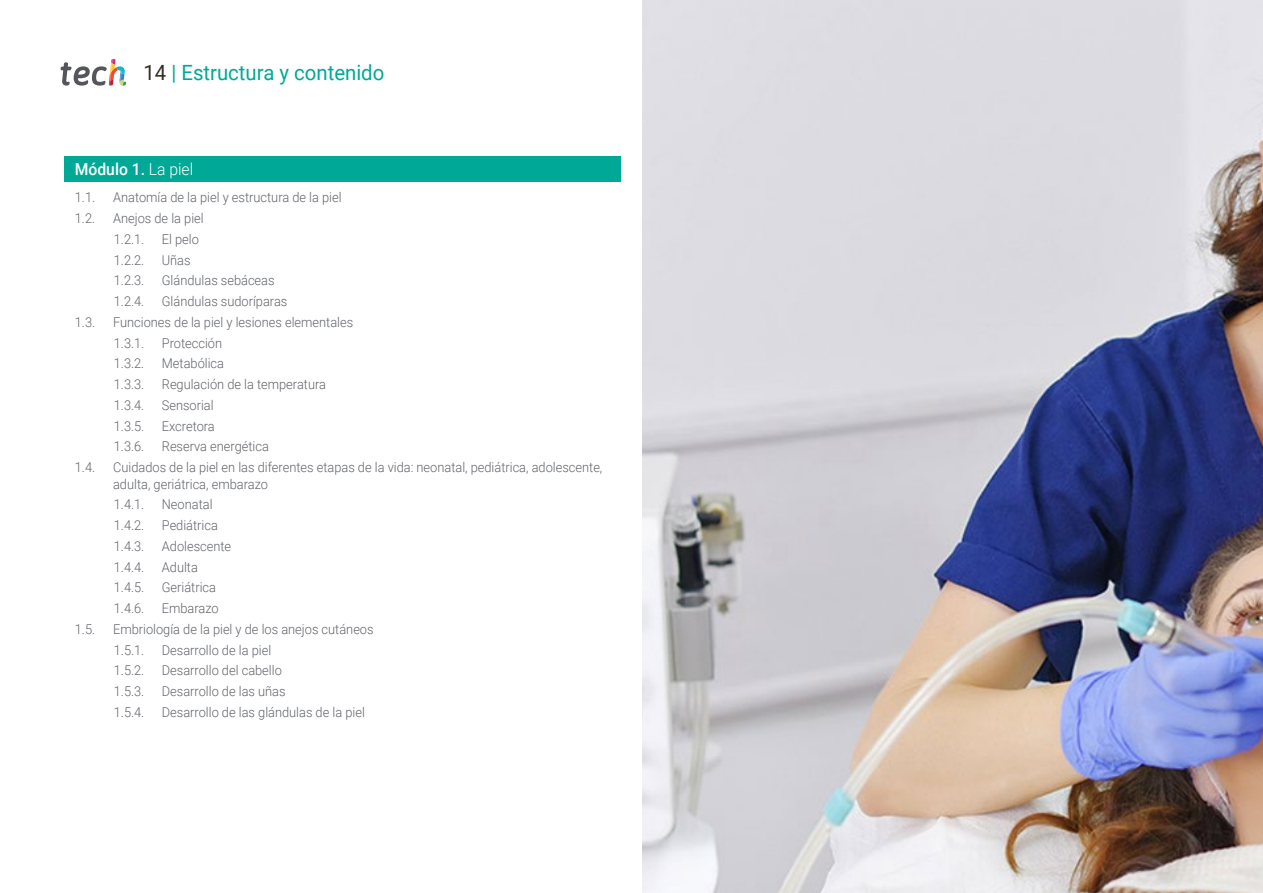
<style>
.page{position:relative;width:1263px;height:893px;background:#fff}
.page>*{position:absolute;margin:0;border:0;box-sizing:border-box;transform-origin:0 0}
.t1{font:21px "Roboto";color:#00a996}
.t2{font:500 16.5px "Roboto";color:#fff;scale:.95 1}
.t3{font:300 13.5px/20.7px "Roboto";color:#61646a;scale:.95 1}
.s1{color:#312e20}
.s2{font-weight:300}
</style>
<div class="page">
<img style="left:642px;top:0;width:621px;height:893px">
<svg style="left:61px;top:59px;width:65px;height:27px"></svg>
<div style="left:64px;top:156px;width:557px;height:25px;background:#00a996"></div>
<h1 class="t1" style="left:144px;top:57px;width:242px"><span class="s1">14</span> | Estructura y contenido</h1>
<p class="t2" style="left:75px;top:158px;width:126px">Módulo 1. <span class="s2">La piel</span></p>
<p class="t3" style="left:75px;top:187px;width:23px">1.1.</p>
<p class="t3" style="left:113px;top:187px;width:242px">Anatomía de la piel y estructura de la piel</p>
<p class="t3" style="left:75px;top:207px;width:23px">1.2.</p>
<p class="t3" style="left:113px;top:207px;width:97px">Anejos de la piel<br>1.2.1.</p>
<p class="t3" style="left:162px;top:228px;width:41px">El pelo</p>
<p class="t3" style="left:114px;top:249px;width:34px">1.2.2.</p>
<p class="t3" style="left:162px;top:249px;width:32px">Uñas</p>
<p class="t3" style="left:114px;top:270px;width:34px">1.2.3.</p>
<p class="t3" style="left:162px;top:270px;width:120px">Glándulas sebáceas</p>
<p class="t3" style="left:114px;top:290px;width:34px">1.2.4.</p>
<p class="t3" style="left:162px;top:290px;width:134px">Glándulas sudoríparas</p>
<p class="t3" style="left:75px;top:311px;width:23px">1.3.</p>
<p class="t3" style="left:113px;top:311px;width:254px">Funciones de la piel y lesiones elementales<br>1.3.1.</p>
<p class="t3" style="left:162px;top:332px;width:65px">Protección</p>
<p class="t3" style="left:114px;top:353px;width:34px">1.3.2.</p>
<p class="t3" style="left:162px;top:353px;width:67px">Metabólica</p>
<p class="t3" style="left:114px;top:373px;width:34px">1.3.3.</p>
<p class="t3" style="left:162px;top:373px;width:174px">Regulación de la temperatura</p>
<p class="t3" style="left:114px;top:394px;width:34px">1.3.4.</p>
<p class="t3" style="left:162px;top:394px;width:56px">Sensorial</p>
<p class="t3" style="left:114px;top:415px;width:34px">1.3.5.</p>
<p class="t3" style="left:162px;top:415px;width:57px">Excretora</p>
<p class="t3" style="left:114px;top:436px;width:34px">1.3.6.</p>
<p class="t3" style="left:162px;top:436px;width:114px">Reserva energética</p>
<p class="t3" style="left:75px;top:456px;width:23px">1.4.</p>
<p class="t3" style="left:113px;top:459px;width:516px;line-height:16.5px">Cuidados de la piel en las diferentes etapas de la vida: neonatal, pediátrica, adolescente, adulta, geriátrica, embarazo</p>
<p class="t3" style="left:114px;top:494px;width:34px">1.4.1.</p>
<p class="t3" style="left:162px;top:494px;width:55px">Neonatal</p>
<p class="t3" style="left:114px;top:514px;width:34px">1.4.2.</p>
<p class="t3" style="left:162px;top:514px;width:61px">Pediátrica</p>
<p class="t3" style="left:114px;top:535px;width:34px">1.4.3.</p>
<p class="t3" style="left:162px;top:535px;width:74px">Adolescente</p>
<p class="t3" style="left:114px;top:556px;width:34px">1.4.4.</p>
<p class="t3" style="left:162px;top:556px;width:39px">Adulta</p>
<p class="t3" style="left:114px;top:577px;width:34px">1.4.5.</p>
<p class="t3" style="left:162px;top:577px;width:59px">Geriátrica</p>
<p class="t3" style="left:114px;top:597px;width:34px">1.4.6.</p>
<p class="t3" style="left:162px;top:597px;width:61px">Embarazo</p>
<p class="t3" style="left:75px;top:618px;width:23px">1.5.</p>
<p class="t3" style="left:113px;top:618px;width:276px">Embriología de la piel y de los anejos cutáneos<br>1.5.1.</p>
<p class="t3" style="left:162px;top:639px;width:117px">Desarrollo de la piel</p>
<p class="t3" style="left:114px;top:660px;width:34px">1.5.2.</p>
<p class="t3" style="left:162px;top:660px;width:128px">Desarrollo del cabello</p>
<p class="t3" style="left:114px;top:680px;width:34px">1.5.3.</p>
<p class="t3" style="left:162px;top:680px;width:132px">Desarrollo de las uñas</p>
<p class="t3" style="left:114px;top:701px;width:34px">1.5.4.</p>
<p class="t3" style="left:162px;top:701px;width:215px">Desarrollo de las glándulas de la piel</p>
</div>
